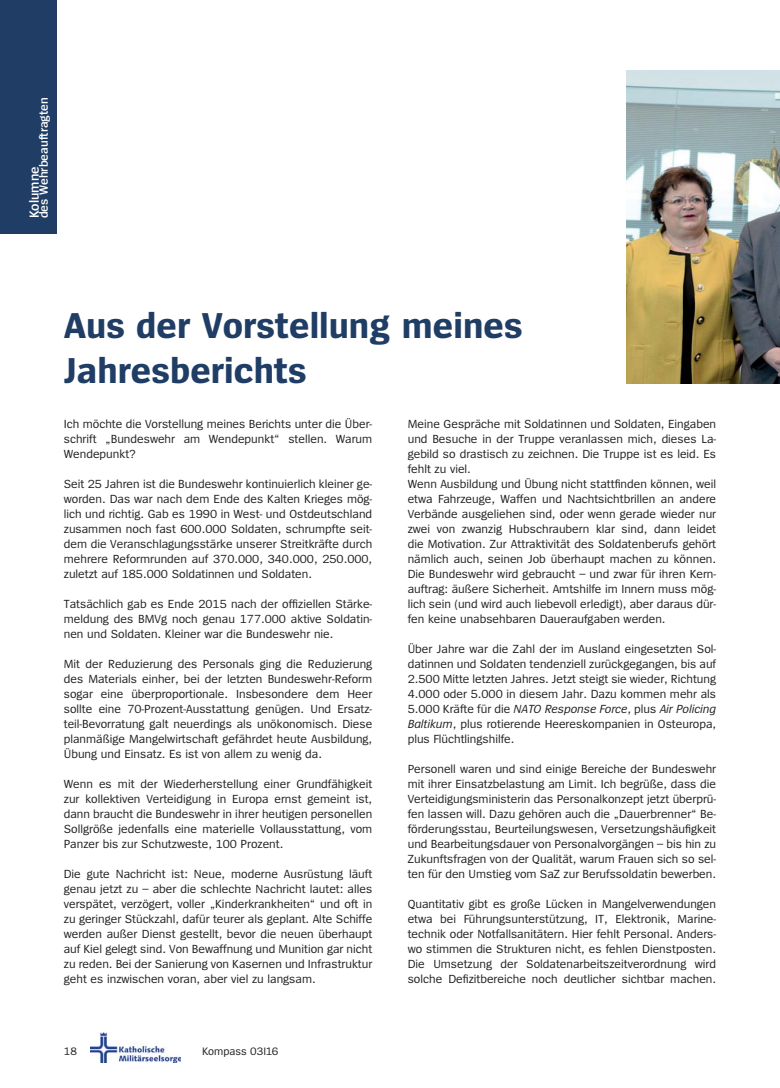
<style>
.page{position:relative;width:780px;height:1088px;background:#fff}
.page>*{position:absolute;margin:0;border:0;box-sizing:border-box;transform-origin:0 0}
.t1{font:700 37.5px/45px "Spiegel";color:#1f3d65}
.t2{font:600 13.75px "Spiegel";color:#fff}
.t3{font:600 12.5px "Spiegel";color:#fff}
.t4{font:12.25px/15px "Spiegel";color:#231f20;text-align:justify}
.t5{font:11.25px "Spiegel";color:#231f20}
.s1{font-style:italic}
</style>
<div class="page">
<img style="left:90px;top:1033px;width:91px;height:29px">
<div style="left:0;top:0;width:57px;height:233px;background:#1f3d65"></div>
<img style="left:626px;top:71px;width:154px;height:312px">
<p class="t3" style="left:39px;top:218px;width:123px;rotate:-90deg">des Wehrbeauftragten</p>
<p class="t2" style="left:29px;top:218px;width:53px;rotate:-90deg">Kolumne</p>
<h1 class="t1" style="left:64px;top:307px;width:460px">Aus der Vorstellung meines<br>Jahresberichts</h1>
<p class="t4" style="left:407px;top:418px;width:310px;text-align:left">Meine Gespräche mit Soldatinnen und Soldaten, Eingaben und Besuche in der Truppe veranlassen mich, dieses La&shy;gebild so drastisch zu zeichnen. Die Truppe ist es leid. Es fehlt zu viel.<br>Wenn Ausbildung und Übung nicht stattfinden können, weil etwa Fahrzeuge, Waffen und Nachtsichtbrillen an andere Verbände ausgeliehen sind, oder wenn gerade wieder nur zwei von zwanzig Hubschraubern klar sind, dann leidet die Motivation. Zur Attraktivität des Soldatenberufs gehört nämlich auch, seinen Job überhaupt machen zu können.<br>Die Bundeswehr wird gebraucht – und zwar für ihren Kern&shy;auftrag: äußere Sicherheit. Amtshilfe im Innern muss mög&shy;lich sein (und wird auch liebevoll erledigt), aber daraus dür&shy;fen keine unabsehbaren Daueraufgaben werden.</p>
<p class="t4" style="left:407px;top:643px;width:310px">Über Jahre war die Zahl der im Ausland eingesetzten Sol&shy;datinnen und Soldaten tendenziell zurückgegangen, bis auf 2.500 Mitte letzten Jahres. Jetzt steigt sie wieder, Richtung 4.000 oder 5.000 in diesem Jahr. Dazu kommen mehr als 5.000 Kräfte für die <span class="s1">NATO Response Force</span>, plus <span class="s1">Air Policing Baltikum</span>, plus rotierende Heereskompanien in Osteuropa, plus Flüchtlingshilfe.</p>
<p class="t4" style="left:407px;top:763px;width:310px">Personell waren und sind einige Bereiche der Bundeswehr mit ihrer Einsatzbelastung am Limit. Ich begrüße, dass die Verteidigungsministerin das Personalkonzept jetzt überprü&shy;fen lassen will. Dazu gehören auch die „Dauerbrenner“ Be&shy;förderungsstau, Beurteilungswesen, Versetzungshäufigkeit und Bearbeitungsdauer von Personalvorgängen – bis hin zu Zukunftsfragen von der Qualität, warum Frauen sich so sel&shy;ten für den Umstieg vom SaZ zur Berufssoldatin bewerben.</p>
<p class="t4" style="left:407px;top:898px;width:310px">Quantitativ gibt es große Lücken in Mangelverwendungen etwa bei Führungsunterstützung, IT, Elektronik, Marine&shy;technik oder Notfallsanitätern. Hier fehlt Personal. Anders&shy;wo stimmen die Strukturen nicht, es fehlen Dienstposten.<br>Die Umsetzung der Soldatenarbeitszeitverordnung wird solche Defizitbereiche noch deutlicher sichtbar machen.</p>
<p class="t4" style="left:64px;top:418px;width:310px">Ich möchte die Vorstellung meines Berichts unter die Über&shy;schrift „Bundeswehr am Wendepunkt“ stellen. Warum Wendepunkt?</p>
<p class="t4" style="left:64px;top:478px;width:310px">Seit 25 Jahren ist die Bundeswehr kontinuierlich kleiner ge&shy;worden. Das war nach dem Ende des Kalten Krieges mög&shy;lich und richtig. Gab es 1990 in West- und Ostdeutschland zusammen noch fast 600.000 Soldaten, schrumpfte seit&shy;dem die Veranschlagungsstärke unserer Streitkräfte durch mehrere Reformrunden auf 370.000, 340.000, 250.000, zuletzt auf 185.000 Soldatinnen und Soldaten.</p>
<p class="t4" style="left:64px;top:598px;width:310px">Tatsächlich gab es Ende 2015 nach der offiziellen Stärke&shy;meldung des BMVg noch genau 177.000 aktive Soldatin&shy;nen und Soldaten. Kleiner war die Bundeswehr nie.</p>
<p class="t4" style="left:64px;top:658px;width:310px">Mit der Reduzierung des Personals ging die Reduzierung des Materials einher, bei der letzten Bundeswehr-Reform sogar eine überproportionale. Insbesondere dem Heer sollte eine 70-Prozent-Ausstattung genügen. Und Ersatz&shy;teil-Bevorratung galt neuerdings als unökonomisch. Diese planmäßige Mangelwirtschaft gefährdet heute Ausbildung, Übung und Einsatz. Es ist von allem zu wenig da.</p>
<p class="t4" style="left:64px;top:778px;width:310px">Wenn es mit der Wiederherstellung einer Grundfähigkeit zur kollektiven Verteidigung in Europa ernst gemeint ist, dann braucht die Bundeswehr in ihrer heutigen personellen Sollgröße jedenfalls eine materielle Vollausstattung, vom Panzer bis zur Schutzweste, 100 Prozent.</p>
<p class="t4" style="left:64px;top:868px;width:310px">Die gute Nachricht ist: Neue, moderne Ausrüstung läuft genau jetzt zu – aber die schlechte Nachricht lautet: alles verspätet, verzögert, voller „Kinderkrankheiten“ und oft in zu geringer Stückzahl, dafür teurer als geplant. Alte Schiffe werden außer Dienst gestellt, bevor die neuen überhaupt auf Kiel gelegt sind. Von Bewaffnung und Munition gar nicht zu reden. Bei der Sanierung von Kasernen und Infrastruktur geht es inzwischen voran, aber viel zu langsam.</p>
<p class="t5" style="left:64px;top:1047px;width:15px">18</p>
<p class="t5" style="left:202px;top:1047px;width:78px">Kompass 03I16</p>
</div>
